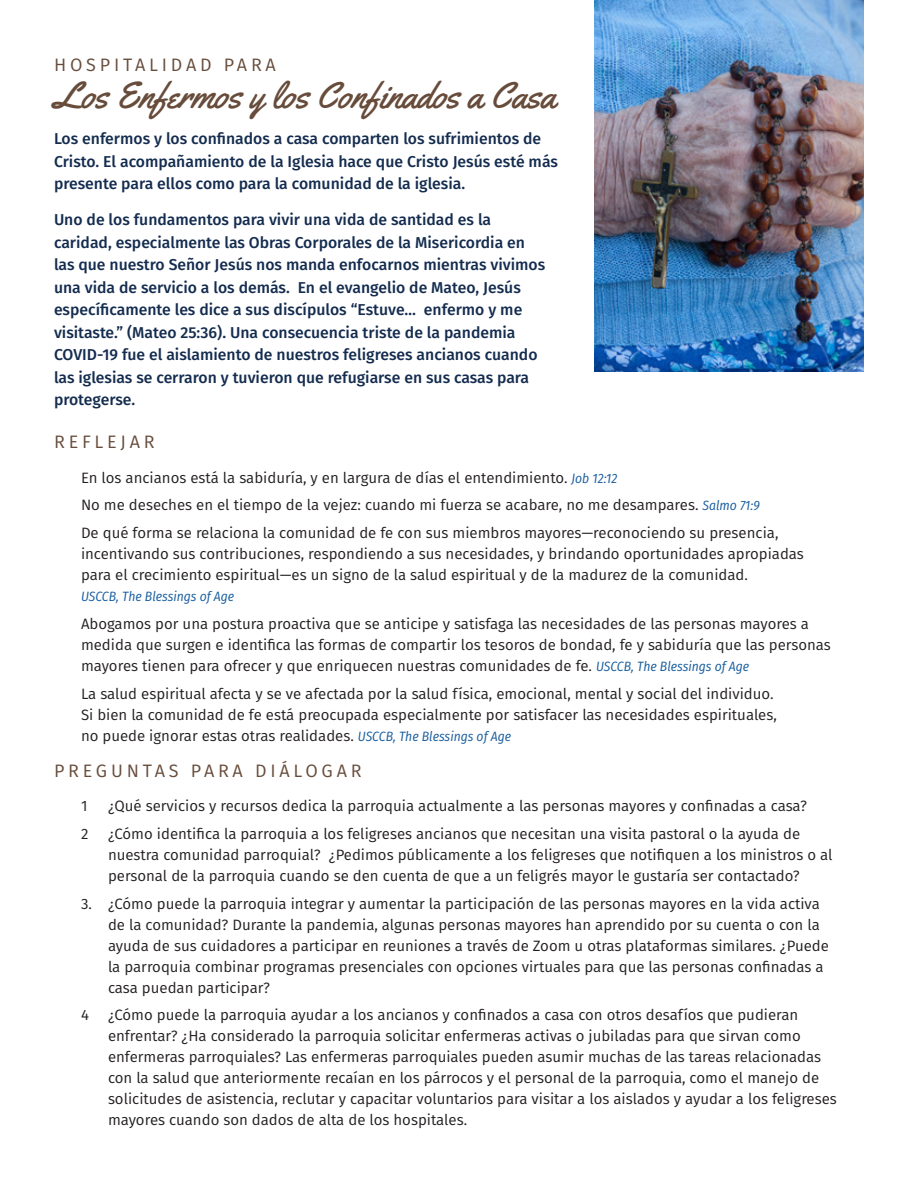
<style>
.page{position:relative;width:918px;height:1188px;background:#fff}
.page>*{position:absolute;margin:0;border:0;box-sizing:border-box;transform-origin:0 0}
.t1{font:37.5px "Yellowtail";color:#674c3b}
.Subhead{font:18px "Fira Sans";letter-spacing:.21em;color:#674c3b}
.Hospitality{font:18px "Fira Sans";letter-spacing:.21em;color:#674c3b}
.Intro{font:500 15.75px/22.5px "Fira Sans";color:#142c4f}
.Quotes{font:15px/21px "Fira Sans";color:#231f20}
.Quotes-2{font:italic 13.5px "Fira Sans Condensed";color:#175d9e}
.s1{font-family:"Fira Sans Condensed";font-style:italic;font-size:13.5px;color:#175d9e}
</style>
<div class="page">
<img style="left:594px;top:0;width:270px;height:371px">
<p class="Hospitality" style="left:54px;top:51px;width:223px">HOSPITALIDAD PARA</p>
<p class="t1" style="left:54px;top:72px;width:503px">Los Enfermos y los Confinados a Casa</p>
<p class="Intro" style="left:54px;top:127px;width:505px">Los enfermos y los confinados a casa comparten los sufrimientos de<br>Cristo. El acompañamiento de la Iglesia hace que Cristo Jesús esté más presente para ellos como para la comunidad de la iglesia.</p>
<p class="Intro" style="left:54px;top:208px;width:493px">Uno de los fundamentos para vivir una vida de santidad es la caridad, especialmente las Obras Corporales de la Misericordia en las que nuestro Señor Jesús nos manda enfocarnos mientras vivimos una vida de servicio a los demás. En el evangelio de Mateo, Jesús específicamente les dice a sus discípulos “Estuve… enfermo y me visitaste.” (Mateo 25:36). Una consecuencia triste de la pandemia COVID-19 fue el aislamiento de nuestros feligreses ancianos cuando las iglesias se cerraron y tuvieron que refugiarse en sus casas para protegerse.</p>
<p class="Subhead" style="left:54px;top:428px;width:102px">REFLEJAR</p>
<p class="Quotes" style="left:81px;top:467px;width:538px">En los ancianos está la sabiduría, y en largura de días el entendimiento. <span class="s1">Job 12:12</span></p>
<p class="Quotes" style="left:81px;top:494px;width:680px">No me deseches en el tiempo de la vejez: cuando mi fuerza se acabare, no me desampares. <span class="s1">Salmo 71:9</span></p>
<p class="Quotes" style="left:81px;top:522px;width:724px">De qué forma se relaciona la comunidad de fe con sus miembros mayores—reconociendo su presencia, incentivando sus contribuciones, respondiendo a sus necesidades, y brindando oportunidades apropiadas para el crecimiento espiritual—es un signo de la salud espiritual y de la madurez de la comunidad.</p>
<p class="Quotes-2" style="left:81px;top:586px;width:155px">USCCB, The Blessings of Age</p>
<p class="Quotes" style="left:81px;top:613px;width:751px">Abogamos por una postura proactiva que se anticipe y satisfaga las necesidades de las personas mayores a medida que surgen e identifica las formas de compartir los tesoros de bondad, fe y sabiduría que las personas mayores tienen para ofrecer y que enriquecen nuestras comunidades de fe. <span class="s1">USCCB, The Blessings of Age</span></p>
<p class="Quotes" style="left:81px;top:683px;width:697px">La salud espiritual afecta y se ve afectada por la salud física, emocional, mental y social del individuo.<br>Si bien la comunidad de fe está preocupada especialmente por satisfacer las necesidades espirituales, no puede ignorar estas otras realidades. <span class="s1">USCCB, The Blessings of Age</span></p>
<p class="Subhead" style="left:54px;top:757px;width:309px">PREGUNTAS PARA DIÁLOGAR</p>
<p class="Quotes" style="left:81px;top:795px;width:8px">1</p>
<p class="Quotes" style="left:108px;top:795px;width:701px">¿Qué servicios y recursos dedica la parroquia actualmente a las personas mayores y confinadas a casa?</p>
<p class="Quotes" style="left:81px;top:823px;width:9px">2</p>
<p class="Quotes" style="left:108px;top:823px;width:726px">¿Cómo identifica la parroquia a los feligreses ancianos que necesitan una visita pastoral o la ayuda de nuestra comunidad parroquial? ¿Pedimos públicamente a los feligreses que notifiquen a los ministros o al personal de la parroquia cuando se den cuenta de que a un feligrés mayor le gustaría ser contactado?</p>
<p class="Quotes" style="left:108px;top:893px;width:722px;text-indent:-27px">3. ¿Cómo puede la parroquia integrar y aumentar la participación de las personas mayores en la vida activa de la comunidad? Durante la pandemia, algunas personas mayores han aprendido por su cuenta o con la ayuda de sus cuidadores a participar en reuniones a través de Zoom u otras plataformas similares. ¿Puede la parroquia combinar programas presenciales con opciones virtuales para que las personas confinadas a casa puedan participar?</p>
<p class="Quotes" style="left:81px;top:1004px;width:9px">4</p>
<p class="Quotes" style="left:108px;top:1004px;width:730px">¿Cómo puede la parroquia ayudar a los ancianos y confinados a casa con otros desafíos que pudieran enfrentar? ¿Ha considerado la parroquia solicitar enfermeras activas o jubiladas para que sirvan como enfermeras parroquiales? Las enfermeras parroquiales pueden asumir muchas de las tareas relacionadas con la salud que anteriormente recaían en los párrocos y el personal de la parroquia, como el manejo de solicitudes de asistencia, reclutar y capacitar voluntarios para visitar a los aislados y ayudar a los feligreses mayores cuando son dados de alta de los hospitales.</p>
</div>
